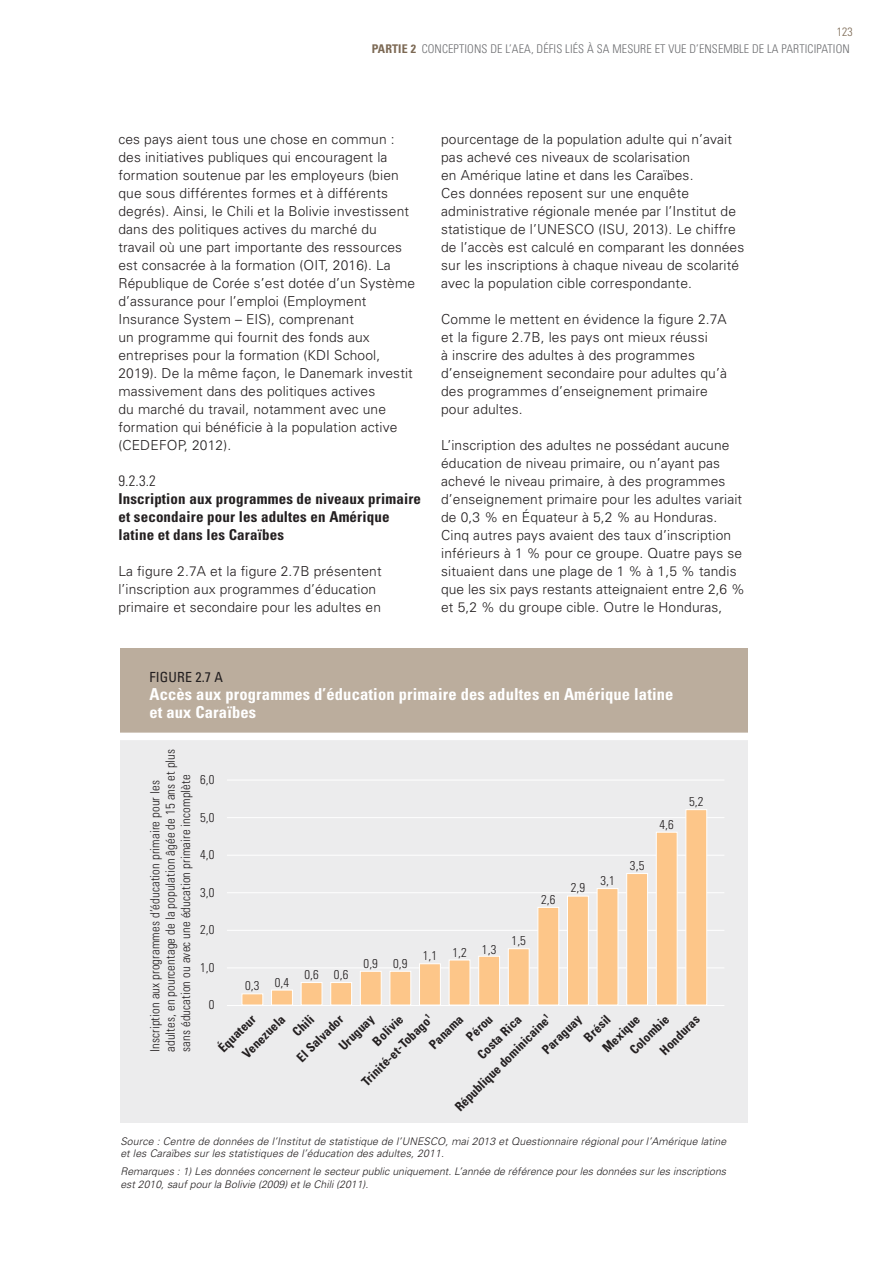
<style>
.page{position:relative;width:893px;height:1263px;background:#fff}
.page>*{position:absolute;margin:0;border:0;box-sizing:border-box;transform-origin:0 0}
.table_box_no_s{font:700 condensed 16.5px "Univers";letter-spacing:.01em;color:#fff}
.fliesstext_subtitles{font:700 condensed 15px/18px "Univers";letter-spacing:.01em;color:#231f20}
.fliesstext_subtitles-2{font:300 condensed 15px "Univers";color:#231f20}
.table_box_no_s-2{font:condensed 13.95px "Univers";letter-spacing:.01em;color:#231f20}
.fliesstext_subtitles-3{font:300 13.8px/18px "Univers";letter-spacing:.01em;color:#231f20}
.fliesstext{font:300 condensed 12.75px/15.3px "Univers";letter-spacing:.01em;color:#231f20}
.fliesstext-2{font:700 condensed 12.75px "Univers";color:#231f20}
.paginierung_main{font:300 condensed 12px "Univers";letter-spacing:.01em;color:#6c6d70}
.t1{font:300 condensed 12px "Univers";color:#7c6954}
.fliesstext_subtitles-4{font:italic 300 10.5px "Univers";letter-spacing:.01em;color:#231f20}
.s1{font-weight:700;color:#7c6954}
</style>
<div class="page">
<div style="left:120px;top:733px;width:627px;height:389px;background:#ececed"></div>
<div style="left:120px;top:648px;width:627px;height:85px;background:#bbad9d"></div>
<div style="left:111px;top:733px;width:640px;height:7px;background:#fff"></div>
<hr style="left:227px;top:1005px;width:497px;height:1px;background:#fff">
<hr style="left:227px;top:855px;width:497px;height:1px;background:#fff">
<hr style="left:227px;top:967px;width:497px;height:1px;background:#fff">
<hr style="left:227px;top:780px;width:497px;height:1px;background:#fff">
<hr style="left:227px;top:930px;width:497px;height:1px;background:#fff">
<hr style="left:227px;top:817px;width:497px;height:1px;background:#fff">
<hr style="left:227px;top:892px;width:497px;height:1px;background:#fff">
<div style="left:686px;top:809px;width:21px;height:196px;background:#fdc689;border:1px solid #fff"></div>
<div style="left:656px;top:832px;width:21px;height:173px;background:#fdc689;border:1px solid #fff"></div>
<div style="left:626px;top:873px;width:22px;height:132px;background:#fdc689;border:1px solid #fff"></div>
<div style="left:597px;top:888px;width:21px;height:117px;background:#fdc689;border:1px solid #fff"></div>
<div style="left:567px;top:896px;width:22px;height:109px;background:#fdc689;border:1px solid #fff"></div>
<div style="left:538px;top:907px;width:21px;height:98px;background:#fdc689;border:1px solid #fff"></div>
<div style="left:508px;top:948px;width:21px;height:57px;background:#fdc689;border:1px solid #fff"></div>
<div style="left:478px;top:956px;width:22px;height:49px;background:#fdc689;border:1px solid #fff"></div>
<div style="left:449px;top:960px;width:21px;height:45px;background:#fdc689;border:1px solid #fff"></div>
<div style="left:419px;top:963px;width:22px;height:42px;background:#fdc689;border:1px solid #fff"></div>
<div style="left:390px;top:971px;width:21px;height:34px;background:#fdc689;border:1px solid #fff"></div>
<div style="left:360px;top:971px;width:21px;height:34px;background:#fdc689;border:1px solid #fff"></div>
<div style="left:331px;top:982px;width:21px;height:23px;background:#fdc689;border:1px solid #fff"></div>
<div style="left:301px;top:982px;width:21px;height:23px;background:#fdc689;border:1px solid #fff"></div>
<div style="left:271px;top:990px;width:22px;height:15px;background:#fdc689;border:1px solid #fff"></div>
<div style="left:242px;top:994px;width:21px;height:11px;background:#fdc689"></div>
<p class="t1" style="left:837px;top:24px;width:18px">123</p>
<p class="paginierung_main" style="left:372px;top:42px;width:480px"><span class="s1">PARTIE 2</span> CONCEPTIONS DE L’AEA, DÉFIS LIÉS À SA MESURE ET VUE D’ENSEMBLE DE LA PARTICIPATION</p>
<p class="fliesstext_subtitles-3" style="left:118px;top:130px;width:298px">ces pays aient tous une chose en commun : des initiatives publiques qui encouragent la formation soutenue par les employeurs (bien que sous différentes formes et à différents degrés). Ainsi, le Chili et la Bolivie investissent dans des politiques actives du marché du travail où une part importante des ressources est consacrée à la formation (OIT, 2016). La République de Corée s’est dotée d’un Système d’assurance pour l’emploi (Employment Insurance System – EIS), comprenant<br>un programme qui fournit des fonds aux entreprises pour la formation (KDI School, 2019). De la même façon, le Danemark investit massivement dans des politiques actives<br>du marché du travail, notamment avec une formation qui bénéficie à la population active (CEDEFOP, 2012).</p>
<p class="fliesstext_subtitles-2" style="left:118px;top:472px;width:39px">9.2.3.2</p>
<p class="fliesstext_subtitles" style="left:118px;top:489px;width:304px">Inscription aux programmes de niveaux primaire et secondaire pour les adultes en Amérique latine et dans les Caraïbes</p>
<p class="fliesstext_subtitles-3" style="left:118px;top:562px;width:265px">La figure 2.7A et la figure 2.7B présentent l’inscription aux programmes d’éducation primaire et secondaire pour les adultes en</p>
<p class="fliesstext_subtitles-3" style="left:441px;top:130px;width:305px">pourcentage de la population adulte qui n’avait pas achevé ces niveaux de scolarisation<br>en Amérique latine et dans les Caraïbes.<br>Ces données reposent sur une enquête administrative régionale menée par l’Institut de statistique de l’UNESCO (ISU, 2013). Le chiffre de l’accès est calculé en comparant les données sur les inscriptions à chaque niveau de scolarité avec la population cible correspondante.</p>
<p class="fliesstext_subtitles-3" style="left:441px;top:310px;width:287px">Comme le mettent en évidence la figure 2.7A et la figure 2.7B, les pays ont mieux réussi<br>à inscrire des adultes à des programmes d’enseignement secondaire pour adultes qu’à des programmes d’enseignement primaire pour adultes.</p>
<p class="fliesstext_subtitles-3" style="left:441px;top:436px;width:305px">L’inscription des adultes ne possédant aucune éducation de niveau primaire, ou n’ayant pas achevé le niveau primaire, à des programmes d’enseignement primaire pour les adultes variait de 0,3 % en Équateur à 5,2 % au Honduras.<br>Cinq autres pays avaient des taux d’inscription inférieurs à 1 % pour ce groupe. Quatre pays se situaient dans une plage de 1 % à 1,5 % tandis que les six pays restants atteignaient entre 2,6 %</p>
<p class="fliesstext_subtitles-3" style="left:441px;top:598px;width:283px">et 5,2 % du groupe cible. Outre le Honduras,</p>
<p class="table_box_no_s-2" style="left:149px;top:668px;width:75px">FIGURE 2.7 A</p>
<p class="table_box_no_s" style="left:149px;top:684px;width:526px">Accès aux programmes d’éducation primaire des adultes en Amérique latine</p>
<p class="table_box_no_s" style="left:149px;top:702px;width:108px">et aux Caraïbes</p>
<p class="fliesstext" style="left:147px;top:1052px;width:305px;rotate:-90deg">Inscription aux programmes d’éducation primaire pour les adultes, en pourcentage de la population âgée de 15 ans et plus sans éducation ou avec une éducation primaire incomplète</p>
<p class="fliesstext" style="left:200px;top:772px;width:16px">6,0</p>
<p class="fliesstext" style="left:200px;top:810px;width:16px">5,0</p>
<p class="fliesstext" style="left:200px;top:847px;width:16px">4,0</p>
<p class="fliesstext" style="left:200px;top:885px;width:16px">3,0</p>
<p class="fliesstext" style="left:200px;top:922px;width:16px">2,0</p>
<p class="fliesstext" style="left:200px;top:960px;width:16px">1,0</p>
<p class="fliesstext" style="left:209px;top:997px;width:7px">0</p>
<p class="fliesstext" style="left:689px;top:794px;width:16px">5,2</p>
<p class="fliesstext" style="left:659px;top:816px;width:16px">4,6</p>
<p class="fliesstext" style="left:630px;top:857px;width:16px">3,5</p>
<p class="fliesstext" style="left:600px;top:872px;width:16px">3,1</p>
<p class="fliesstext" style="left:571px;top:880px;width:16px">2,9</p>
<p class="fliesstext" style="left:541px;top:891px;width:16px">2,6</p>
<p class="fliesstext" style="left:512px;top:933px;width:16px">1,5</p>
<p class="fliesstext" style="left:482px;top:941px;width:16px">1,3</p>
<p class="fliesstext" style="left:452px;top:944px;width:16px">1,2</p>
<p class="fliesstext" style="left:423px;top:948px;width:16px">1,1</p>
<p class="fliesstext" style="left:364px;top:955px;width:16px">0,9</p>
<p class="fliesstext" style="left:393px;top:955px;width:16px">0,9</p>
<p class="fliesstext" style="left:304px;top:966px;width:16px">0,6</p>
<p class="fliesstext" style="left:334px;top:966px;width:16px">0,6</p>
<p class="fliesstext" style="left:275px;top:974px;width:16px">0,4</p>
<p class="fliesstext" style="left:245px;top:978px;width:16px">0,3</p>
<p class="fliesstext-2" style="left:358px;top:1078px;width:96px;rotate:-45deg">Trinité-et-Tobago<sup>1</sup></p>
<p class="fliesstext-2" style="left:452px;top:1103px;width:131px;rotate:-45deg">République dominicaine<sup>1</sup></p>
<p class="fliesstext-2" style="left:539px;top:1046px;width:51px;rotate:-45deg">Paraguay</p>
<p class="fliesstext-2" style="left:581px;top:1034px;width:33px;rotate:-45deg">Brésil</p>
<p class="fliesstext-2" style="left:239px;top:1050px;width:56px;rotate:-45deg">Venezuela</p>
<p class="fliesstext-2" style="left:289px;top:1029px;width:26px;rotate:-45deg">Chili</p>
<p class="fliesstext-2" style="left:293px;top:1054px;width:62px;rotate:-45deg">El Salvador</p>
<p class="fliesstext-2" style="left:215px;top:1044px;width:48px;rotate:-45deg">Équateur</p>
<p class="fliesstext-2" style="left:335px;top:1042px;width:45px;rotate:-45deg">Uruguay</p>
<p class="fliesstext-2" style="left:656px;top:1047px;width:52px;rotate:-45deg">Honduras</p>
<p class="fliesstext-2" style="left:599px;top:1044px;width:48px;rotate:-45deg">Mexique</p>
<p class="fliesstext-2" style="left:626px;top:1046px;width:51px;rotate:-45deg">Colombie</p>
<p class="fliesstext-2" style="left:369px;top:1038px;width:39px;rotate:-45deg">Bolivie</p>
<p class="fliesstext-2" style="left:426px;top:1041px;width:44px;rotate:-45deg">Panama</p>
<p class="fliesstext-2" style="left:463px;top:1033px;width:32px;rotate:-45deg">Pérou</p>
<p class="fliesstext-2" style="left:474px;top:1051px;width:58px;rotate:-45deg">Costa Rica</p>
<p class="fliesstext_subtitles-4" style="left:120px;top:1135px;width:607px">Source : Centre de données de l’Institut de statistique de l’UNESCO, mai 2013 et Questionnaire régional pour l’Amérique latine</p>
<p class="fliesstext_subtitles-4" style="left:120px;top:1147px;width:325px">et les Caraïbes sur les statistiques de l’éducation des adultes, 2011.</p>
<p class="fliesstext_subtitles-4" style="left:120px;top:1165px;width:607px">Remarques : 1) Les données concernent le secteur public uniquement. L’année de référence pour les données sur les inscriptions</p>
<p class="fliesstext_subtitles-4" style="left:120px;top:1178px;width:250px">est 2010, sauf pour la Bolivie (2009) et le Chili (2011).</p>
</div>
